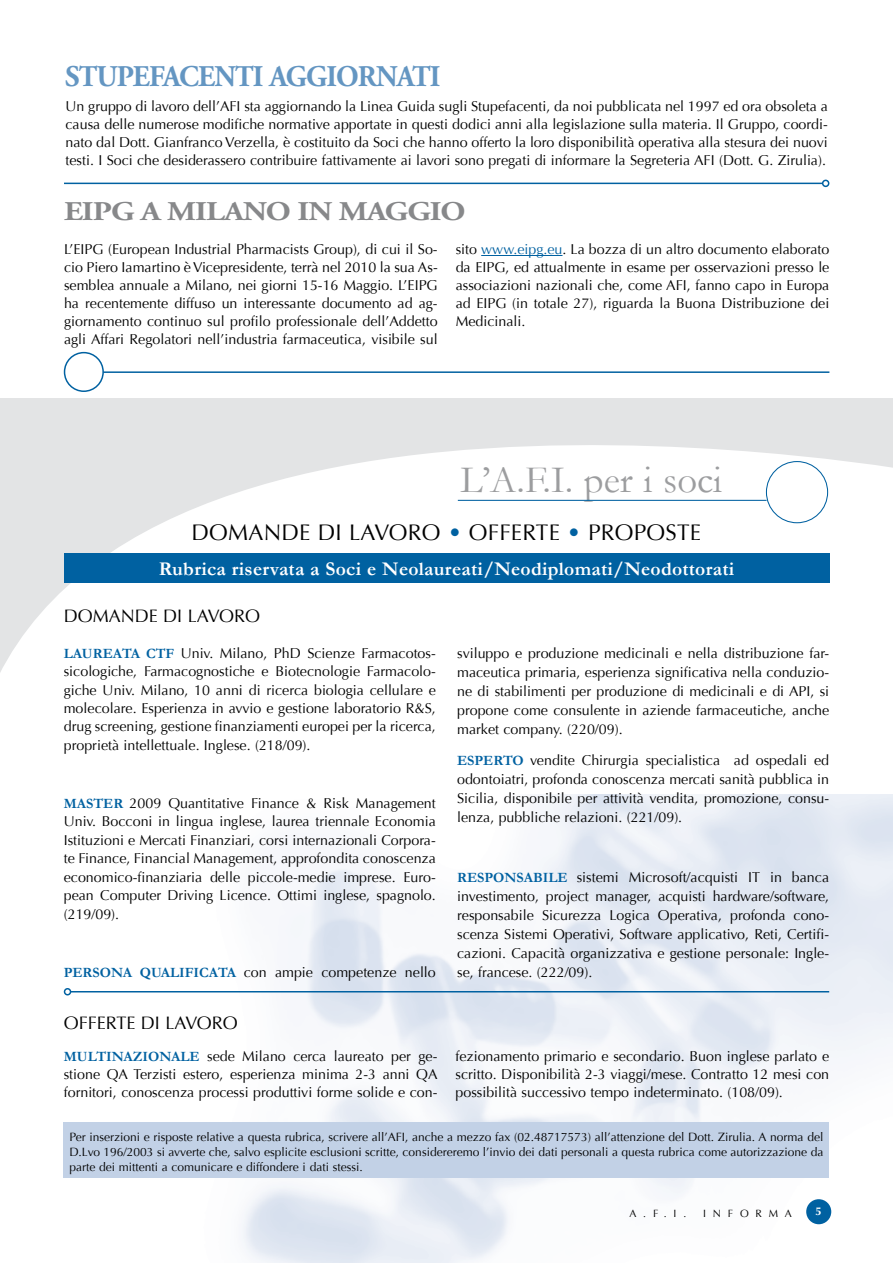
<style>
.page{position:relative;width:893px;height:1263px;background:#fff}
.page>*{position:absolute;margin:0;border:0;box-sizing:border-box;transform-origin:0 0}
.t1{font:38.85px "Garamond";color:#9c9d9f}
.t2{font:700 30px "Adobe Garamond Pro";letter-spacing:-.03em;color:#6496c2;scale:.96 1}
.t3{font:700 27px "Adobe Garamond Pro";letter-spacing:-.03em;color:#87888a;scale:1.18 1}
.t4{font:22.5px "Optima";letter-spacing:.01em;color:#000}
.t5{font:700 19.5px "Garamond";letter-spacing:.015em;color:#fff}
.t6{font:18px "Optima";color:#000}
.t7{font:14.25px/18px "Optima";color:#000;text-align:justify}
.t8{font:12px/15px "Optima";color:#000;text-align:justify}
.t9{font:700 11.25px "Optima";color:#fff}
.t10{font:10.5px "Optima";letter-spacing:.65em;color:#000}
.s1{color:#0061a1}
.s2{font-family:"Garamond";font-weight:700;color:#0061a1}
</style>
<div class="page">
<img style="left:181px;top:794px;width:712px;height:469px">
<div style="left:806px;top:1199px;width:25px;height:25px;background:#0061a1;border-radius:50%"></div>
<svg style="left:0;top:398px;width:893px;height:274px"></svg>
<div style="left:766px;top:462px;width:62px;height:61px;background:#fff;border-radius:50%"></div>
<div style="left:766px;top:461px;width:62px;height:62px;border:1px solid #0061a1;border-radius:50%"></div>
<hr style="left:458px;top:500px;width:309px;height:1px;background:#0061a1">
<div style="left:64px;top:553px;width:765px;height:30px;background:#0061a1"></div>
<div style="left:64px;top:1122px;width:765px;height:56px;background:#c2d1e6"></div>
<hr style="left:71px;top:991px;width:758px;height:1px;background:#0061a1">
<div style="left:64px;top:988px;width:7px;height:7px;border:2px solid #0061a1;border-radius:50%"></div>
<hr style="left:481px;top:255px;width:81px;height:1px;background:#0061a1">
<hr style="left:64px;top:183px;width:759px;height:1px;background:#0061a1">
<div style="left:822px;top:180px;width:7px;height:7px;border:2px solid #0061a1;border-radius:50%"></div>
<div style="left:64px;top:352px;width:40px;height:40px;border:2px solid #0061a1;border-radius:50%"></div>
<hr style="left:103px;top:371px;width:726px;height:2px;background:#0061a1">
<h2 class="t2" style="left:65px;top:59px;width:392px">STUPEFACENTI AGGIORNATI</h2>
<p class="t7" style="left:66px;top:97px;width:764px">Un gruppo di lavoro dell’AFI sta aggiornando la Linea Guida sugli Stupefacenti, da noi pubblicata nel 1997 ed ora obsoleta a causa delle numerose modifiche normative apportate in questi dodici anni alla legislazione sulla materia. Il Gruppo, coordi&shy;nato dal Dott. Gianfranco Verzella, è costituito da Soci che hanno offerto la loro disponibilità operativa alla stesura dei nuovi testi. I Soci che desiderassero contribuire fattivamente ai lavori sono pregati di informare la Segreteria AFI (Dott. G. Zirulia).</p>
<h3 class="t3" style="left:64px;top:196px;width:342px">EIPG A MILANO IN MAGGIO</h3>
<p class="t7" style="left:64px;top:240px;width:375px">L’EIPG (European Industrial Pharmacists Group), di cui il So&shy;cio Piero Iamartino è Vicepresidente, terrà nel 2010 la sua As&shy;semblea annuale a Milano, nei giorni 15-16 Maggio. L’EIPG ha recentemente diffuso un interessante documento ad ag&shy;giornamento continuo sul profilo professionale dell’Addetto agli Affari Regolatori nell’industria farmaceutica, visibile sul</p>
<p class="t7" style="left:456px;top:240px;width:375px">sito <span class="s1">www.eipg.eu</span>. La bozza di un altro documento elaborato da EIPG, ed attualmente in esame per osservazioni presso le associazioni nazionali che, come AFI, fanno capo in Europa ad EIPG (in totale 27), riguarda la Buona Distribuzione dei Medicinali.</p>
<h1 class="t1" style="left:460px;top:457px;width:263px">L’A.F.I. per i soci</h1>
<h3 class="t4" style="left:192px;top:519px;width:215px">DOMAN DE DI LAVORO</h3>
<h3 class="t4" style="left:448px;top:519px;width:255px"><span class="s1">•</span> OFFERTE <span class="s1">•</span> PROPOSTE</h3>
<h3 class="t5" style="left:159px;top:557px;width:577px">Rubrica riservata a Soci e Neolaureati/Neodiplomati/Neodottorati</h3>
<p class="t6" style="left:64px;top:606px;width:170px">DOMAN DE DI LAVORO</p>
<p class="t7" style="left:64px;top:644px;width:374px;line-height:18.5px"><span class="s2">LAUREATA CTF</span> Univ. Milano, PhD Scienze Farmacotos&shy;sicologiche, Farmacognostiche e Biotecnologie Farmacolo&shy;giche Univ. Milano, 10 anni di ricerca biologia cellulare e molecolare. Esperienza in avvio e gestione laboratorio R&amp;S, drug screening, gestione finanziamenti europei per la ricerca, proprietà intellettuale. Inglese. (218/09).</p>
<p class="t7" style="left:64px;top:794px;width:374px;line-height:18.5px"><span class="s2">MASTER</span> 2009 Quantitative Finance &amp; Risk Management Univ. Bocconi in lingua inglese, laurea triennale Economia Istituzioni e Mercati Finanziari, corsi internazionali Corpora&shy;te Finance, Financial Management, approfondita conoscenza economico-finanziaria delle piccole-medie imprese. Euro&shy;pean Computer Driving Licence. Ottimi inglese, spagnolo. (219/09).</p>
<p class="t7" style="left:64px;top:963px;width:374px"><span class="s2">PERSONA QUALIFICATA</span> con ampie competenze nello</p>
<p class="t7" style="left:457px;top:643px;width:374px;line-height:19px">sviluppo e produzione medicinali e nella distribuzione far&shy;maceutica primaria, esperienza significativa nella conduzio&shy;ne di stabilimenti per produzione di medicinali e di API, si propone come consulente in aziende farmaceutiche, anche market company. (220/09).</p>
<p class="t7" style="left:457px;top:751px;width:374px;line-height:19px"><span class="s2">ESPERTO</span> vendite Chirurgia specialistica ad ospedali ed odontoiatri, profonda conoscenza mercati sanità pubblica in Sicilia, disponibile per attività vendita, promozione, consu&shy;lenza, pubbliche relazioni. (221/09).</p>
<p class="t7" style="left:457px;top:867px;width:374px;line-height:19px"><span class="s2">RESPONSABILE</span> sistemi Microsoft/acquisti IT in banca investimento, project manager, acquisti hardware/software, responsabile Sicurezza Logica Operativa, profonda cono&shy;scenza Sistemi Operativi, Software applicativo, Reti, Certifi&shy;cazioni. Capacità organizzativa e gestione personale: Ingle&shy;se, francese. (222/09).</p>
<p class="t6" style="left:64px;top:1012px;width:148px">OFFERTE DI LAVORO</p>
<p class="t7" style="left:64px;top:1048px;width:375px"><span class="s2">MULTINAZIONALE</span> sede Milano cerca laureato per ge&shy;stione QA Terzisti estero, esperienza minima 2-3 anni QA fornitori, conoscenza processi produttivi forme solide e con-</p>
<p class="t7" style="left:455px;top:1048px;width:375px">fezionamento primario e secondario. Buon inglese parlato e scritto. Disponibilità 2-3 viaggi/mese. Contratto 12 mesi con possibilità successivo tempo indeterminato. (108/09).</p>
<p class="t8" style="left:70px;top:1129px;width:755px">Per inserzioni e risposte relative a questa rubrica, scrivere all’AFI, anche a mezzo fax (02.48717573) all’attenzione del Dott. Zirulia. A norma del D.Lvo 196/2003 si avverte che, salvo esplicite esclusioni scritte, considereremo l’invio dei dati personali a questa rubrica come autorizzazione da parte dei mittenti a comunicare e diffondere i dati stessi.</p>
<p class="t10" style="left:629px;top:1207px;width:58px">A.F.I.</p>
<p class="t10" style="left:703px;top:1207px;width:89px">Inf orma</p>
<p class="t9" style="left:816px;top:1205px;width:8px">5</p>
</div>
